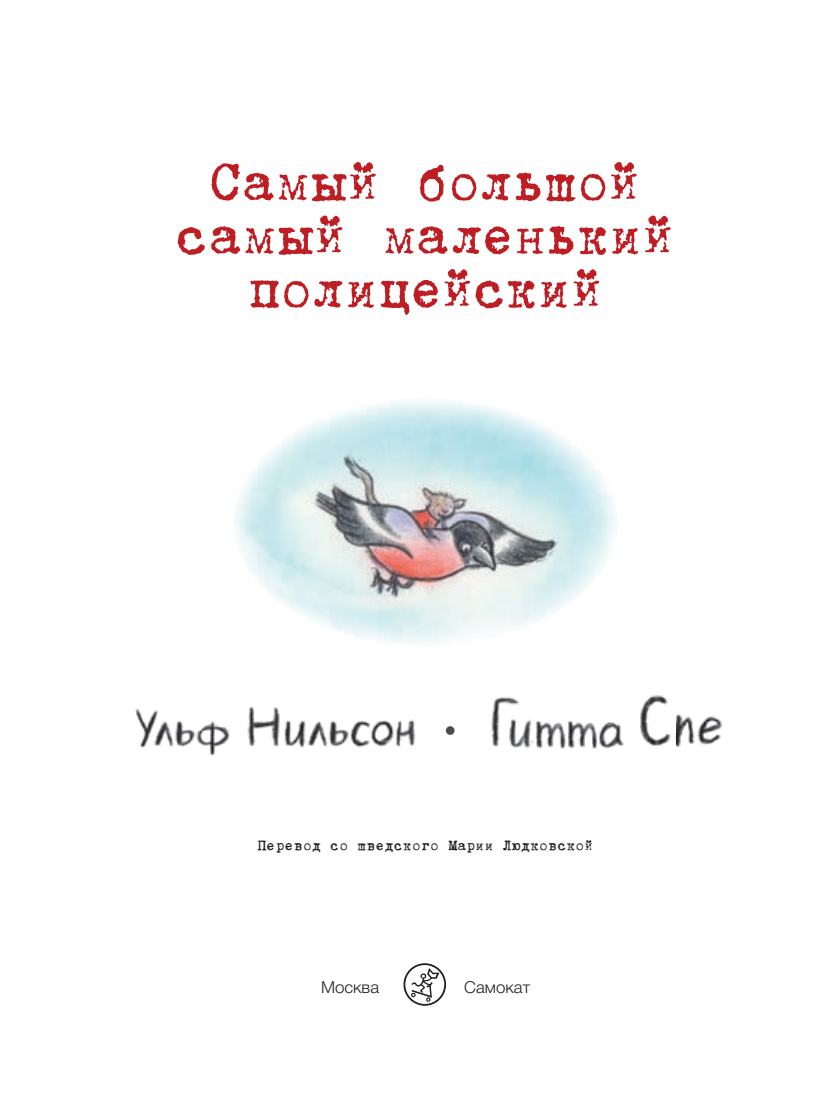
<style>
.page{position:relative;width:830px;height:1106px;background:#fff}
.page>*{position:absolute;margin:0;border:0;box-sizing:border-box;transform-origin:0 0}
.t1{font:800 63px/53.6px "Trixie Pro";letter-spacing:-.03em;color:#be1e23;text-align:center}
.t2{font:800 16.5px "Trixie Pro";color:#231f20}
.t3{font:300 16.5px "Helvetica Neue Cyr";color:#231f20}
</style>
<div class="page">
<img style="left:329px;top:401px;width:287px;height:243px">
<img style="left:234px;top:421px;width:95px;height:205px">
<img style="left:135px;top:695px;width:587px;height:61px">
<svg style="left:403px;top:963px;width:43px;height:42px"></svg>
<div style="left:445px;top:726px;width:9px;height:9px;background:#4b4c4d;border-radius:50%"></div>
<p class="t1" style="left:175px;top:153px;width:502px">Самый большой самый маленький полицейский</p>
<p class="t2" style="left:257px;top:833px;width:337px">Перевод со шведского Марии Людковской</p>
<p class="t3" style="left:321px;top:978px;width:59px">Москва</p>
<p class="t3" style="left:464px;top:978px;width:67px">Самокат</p>
</div>
